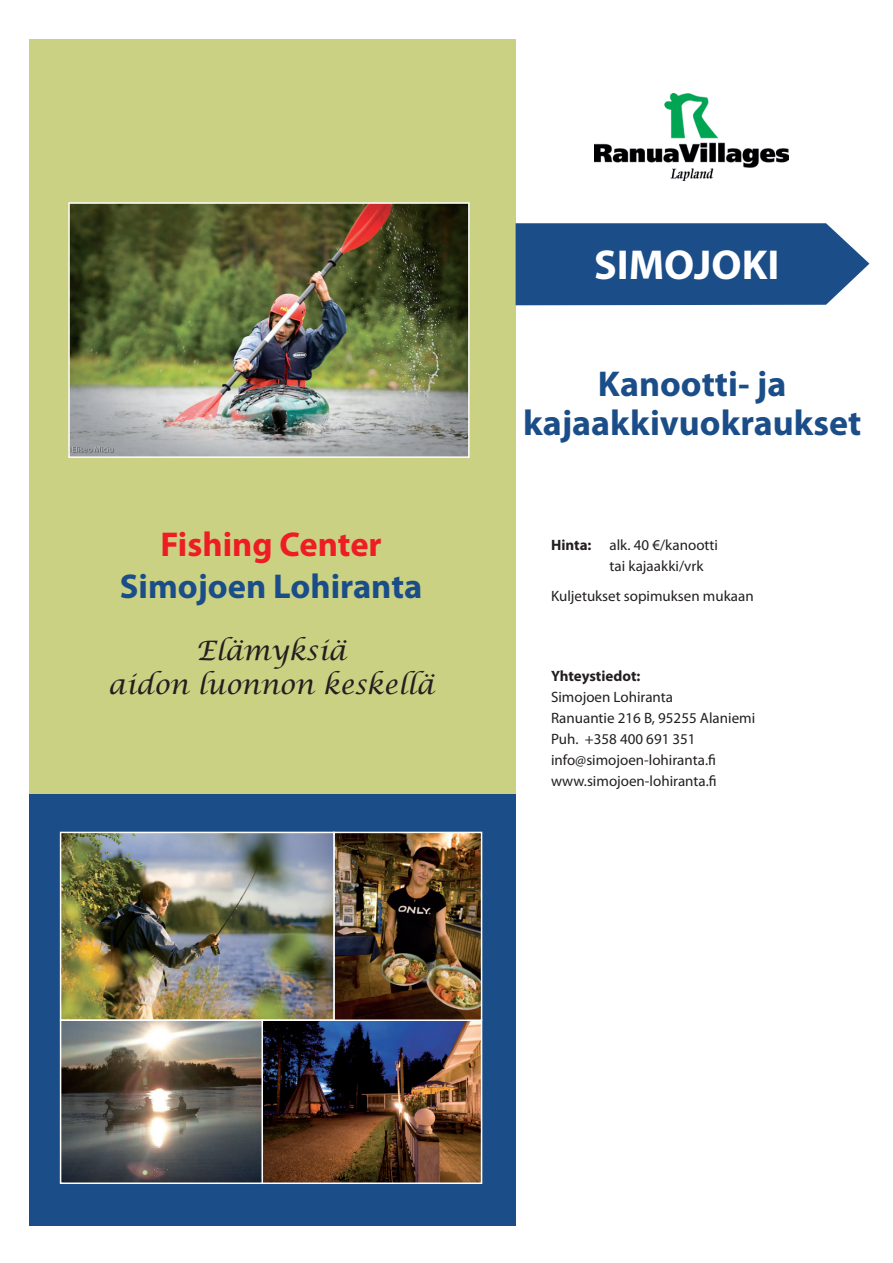
<style>
.page{position:relative;width:893px;height:1263px;background:#fff}
.page>*{position:absolute;margin:0;border:0;box-sizing:border-box;transform-origin:0 0}
.t1{font:700 42px "Myriad Pro";color:#fff}
.t2{font:700 36px/39px "Myriad Pro";color:#1b4e88;text-align:center}
.t3{font:700 34.5px/42.3px "Myriad Pro";color:#1b4e88;text-align:center}
.t4{font:italic 26.85px/34.5px "Lucida Calligraphy";color:#231f20;text-align:center}
.t5{font:15px/21px "Myriad Pro";color:#231f20}
.s1{color:#ee1d23}
.s2{font-weight:700}
</style>
<div class="page">
<img style="left:594px;top:94px;width:194px;height:86px">
<div style="left:29px;top:39px;width:487px;height:755px;background:#cad182"></div>
<div style="left:29px;top:794px;width:487px;height:432px;background:#1b4e88"></div>
<svg style="left:516px;top:223px;width:353px;height:82px;background:#29598f"></svg>
<img style="left:63px;top:835px;width:416px;height:346px">
<div style="left:60px;top:832px;width:275px;height:189px;border:2px solid #fff"></div>
<div style="left:60px;top:1019px;width:204px;height:165px;border:2px solid #fff"></div>
<div style="left:261px;top:1019px;width:221px;height:165px;border:2px solid #fff"></div>
<div style="left:333px;top:832px;width:149px;height:189px;border:2px solid #fff"></div>
<img style="left:71px;top:205px;width:396px;height:250px">
<div style="left:68px;top:202px;width:402px;height:256px;border:2px solid #fff"></div>
<p class="t3" style="left:120px;top:522px;width:304px"><span class="s1">Fishing Center<br></span>Simojoen Lohiranta</p>
<p class="t4" style="left:108px;top:634px;width:328px">Elämyksiä<br>aidon luonnon keskellä</p>
<p class="t1" style="left:594px;top:238px;width:187px">SIMOJOKI</p>
<p class="t2" style="left:523px;top:364px;width:340px">Kanootti- ja kajaakkivuokraukset</p>
<p class="t5" style="left:609px;top:534px;width:110px;text-indent:-58px"><span class="s2">Hinta:</span> alk. 40 €/kanootti tai kajaakki/vrk</p>
<p class="t5" style="left:551px;top:585px;width:204px">Kuljetukset sopimuksen mukaan</p>
<p class="t5" style="left:551px;top:665px;width:206px"><span class="s2">Yhteystiedot:<br></span>Simojoen Lohiranta<br>Ranuantie 216 B, 95255 Alaniemi<br>Puh. +358 400 691 351 info@simojoen-lohiranta.fi www.simojoen-lohiranta.fi</p>
</div>
